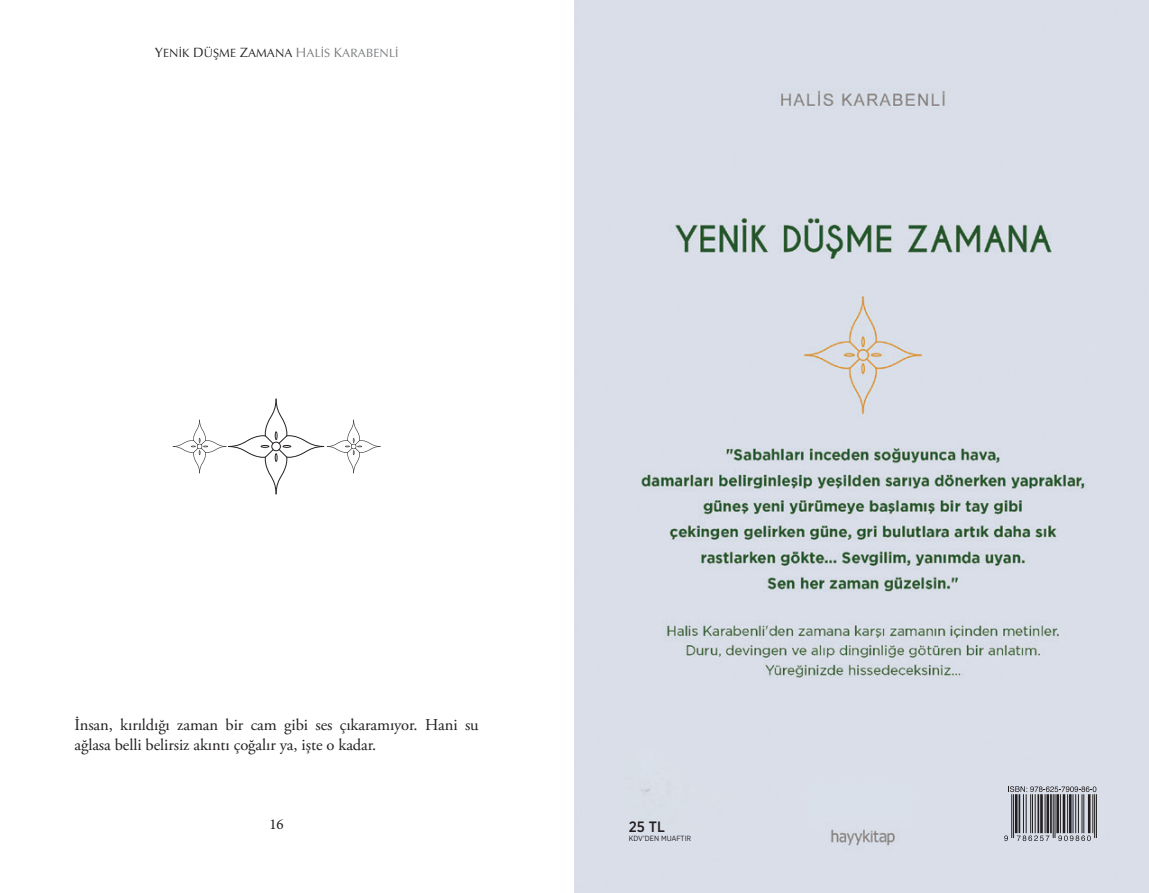
<style>
.page{position:relative;width:1149px;height:893px;background:#fff}
.page>*{position:absolute;margin:0;border:0;box-sizing:border-box;transform-origin:0 0}
.t1{font:16.5px/19.8px "Adobe Garamond Pro";letter-spacing:-.005em;color:#231f20}
.t2{font:500 15px "Gotham Narrow";color:#231f20}
.t3{font:15px "Minion Pro";color:#231f20}
.t4{font:12px "Optima";letter-spacing:.01em;color:#231f20}
.t5{font:7.5px "Gotham Narrow";color:#231f20}
.s1{font-size:13.5px}
.s2{font-size:13.5px;color:#76787b}
.s3{color:#76787b}
</style>
<div class="page">
<svg style="left:173px;top:399px;width:207px;height:95px"></svg>
<div style="left:574px;top:0;width:574px;height:893px;background:#d9dee9"></div>
<hr style="left:1011px;top:794px;width:1px;height:44px;background:#231f20">
<hr style="left:1012px;top:794px;width:1px;height:44px;background:#231f20">
<hr style="left:1014px;top:794px;width:3px;height:39px;background:#231f20">
<hr style="left:1018px;top:794px;width:1px;height:39px;background:#231f20">
<hr style="left:1022px;top:794px;width:1px;height:39px;background:#231f20">
<hr style="left:1025px;top:794px;width:1px;height:39px;background:#231f20">
<hr style="left:1029px;top:794px;width:1px;height:39px;background:#231f20">
<hr style="left:1031px;top:794px;width:1px;height:39px;background:#231f20">
<hr style="left:1034px;top:794px;width:1px;height:39px;background:#231f20">
<hr style="left:1037px;top:794px;width:1px;height:39px;background:#231f20">
<hr style="left:1039px;top:794px;width:3px;height:39px;background:#231f20">
<hr style="left:1044px;top:794px;width:1px;height:39px;background:#231f20">
<hr style="left:1046px;top:794px;width:2px;height:39px;background:#231f20">
<hr style="left:1049px;top:794px;width:2px;height:39px;background:#231f20">
<hr style="left:1052px;top:794px;width:1px;height:44px;background:#231f20">
<hr style="left:1054px;top:794px;width:1px;height:44px;background:#231f20">
<hr style="left:1056px;top:794px;width:2px;height:39px;background:#231f20">
<hr style="left:1059px;top:794px;width:1px;height:39px;background:#231f20">
<hr style="left:1062px;top:794px;width:2px;height:39px;background:#231f20">
<hr style="left:1066px;top:794px;width:1px;height:39px;background:#231f20">
<hr style="left:1068px;top:794px;width:3px;height:39px;background:#231f20">
<hr style="left:1072px;top:794px;width:1px;height:39px;background:#231f20">
<hr style="left:1074px;top:794px;width:1px;height:39px;background:#231f20">
<hr style="left:1077px;top:794px;width:1px;height:39px;background:#231f20">
<hr style="left:1081px;top:794px;width:1px;height:39px;background:#231f20">
<hr style="left:1083px;top:794px;width:1px;height:39px;background:#231f20">
<hr style="left:1087px;top:794px;width:3px;height:39px;background:#231f20">
<hr style="left:1092px;top:794px;width:1px;height:39px;background:#231f20">
<hr style="left:1093px;top:794px;width:1px;height:44px;background:#231f20">
<hr style="left:1095px;top:794px;width:1px;height:44px;background:#231f20">
<svg style="left:1003px;top:835px;width:4px;height:6px"></svg>
<svg style="left:1016px;top:835px;width:33px;height:6px"></svg>
<svg style="left:1057px;top:835px;width:33px;height:6px"></svg>
<svg style="left:1007px;top:786px;width:89px;height:6px"></svg>
<p class="t4" style="left:155px;top:46px;width:245px"><span class="s1">Y</span>ENİK <span class="s1">D</span>ÜŞME <span class="s1">Z</span>AMANA <span class="s2">H</span><span class="s3">ALİS</span> <span class="s2">K</span><span class="s3">ARABENLİ</span></p>
<p class="t1" style="left:74px;top:716px;width:405px">İnsan, kırıldığı zaman bir cam gibi ses çıkaramıyor. Hani su ağlasa belli belirsiz akıntı çoğalır ya, işte o kadar.</p>
<p class="t3" style="left:269px;top:815px;width:16px">16</p>
<p class="t2" style="left:628px;top:817px;width:38px">25 TL</p>
<p class="t5" style="left:628px;top:834px;width:64px">KDV’DEN MUAFTIR</p>
</div>
